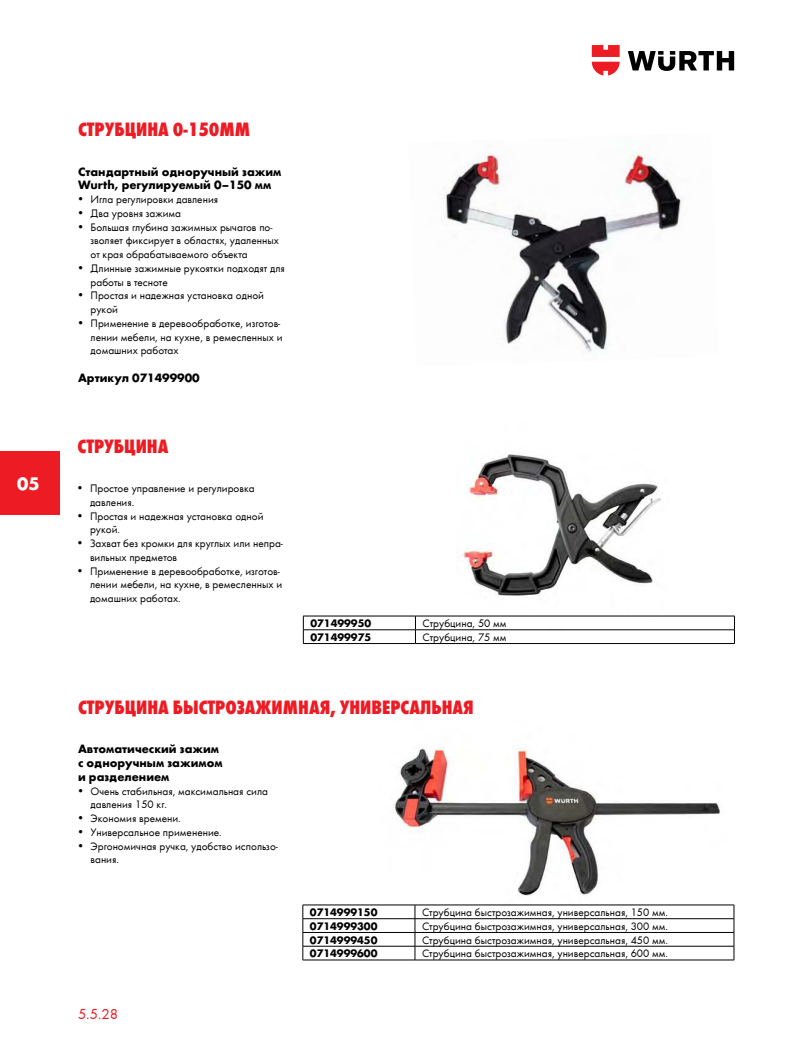
<style>
.page{position:relative;width:798px;height:1053px;background:#fff}
.page>*{position:absolute;margin:0;border:0;box-sizing:border-box;transform-origin:0 0}
.t1{font:20px "Wuerth Extra Bold Cond Caps";color:#ed1c24}
.t2{font:700 18.75px "Wuerth";color:#fff}
.t3{font:15px "Wuerth";color:#ed1c24}
.t4{font:700 12.5px/13.8px "Wuerth";color:#000}
.t5{font:11.25px/13.8px "Wuerth";color:#000}
.t6{font:700 11.25px "Wuerth";color:#000}
</style>
<div class="page">
<img style="left:378px;top:747px;width:347px;height:170px">
<img style="left:444px;top:150px;width:237px;height:203px">
<img style="left:456px;top:454px;width:213px;height:163px">
<hr style="left:303px;top:615px;width:112px;height:1px;background:#000">
<hr style="left:415px;top:615px;width:319px;height:1px;background:#000">
<hr style="left:303px;top:629px;width:112px;height:1px;background:#000">
<svg style="left:303px;top:616px;width:1px;height:27px"></svg>
<hr style="left:415px;top:629px;width:319px;height:1px;background:#000">
<svg style="left:415px;top:616px;width:1px;height:27px"></svg>
<svg style="left:734px;top:616px;width:1px;height:27px"></svg>
<hr style="left:303px;top:643px;width:112px;height:1px;background:#000">
<hr style="left:415px;top:643px;width:319px;height:1px;background:#000">
<hr style="left:302px;top:904px;width:113px;height:1px;background:#000">
<hr style="left:415px;top:904px;width:318px;height:1px;background:#000">
<hr style="left:302px;top:918px;width:113px;height:1px;background:#000">
<hr style="left:415px;top:918px;width:318px;height:1px;background:#000">
<hr style="left:302px;top:932px;width:113px;height:1px;background:#000">
<hr style="left:415px;top:932px;width:318px;height:1px;background:#000">
<hr style="left:302px;top:945px;width:113px;height:1px;background:#000">
<svg style="left:302px;top:905px;width:1px;height:54px"></svg>
<hr style="left:415px;top:945px;width:318px;height:1px;background:#000">
<svg style="left:414px;top:905px;width:1px;height:54px"></svg>
<svg style="left:733px;top:905px;width:1px;height:54px"></svg>
<hr style="left:302px;top:959px;width:113px;height:1px;background:#000">
<hr style="left:415px;top:959px;width:318px;height:1px;background:#000">
<svg style="left:627px;top:51px;width:106px;height:20px"></svg>
<svg style="left:591px;top:45px;width:28px;height:30px"></svg>
<div style="left:0;top:450px;width:59px;height:64px;background:#ed1c24"></div>
<h2 class="t2" style="left:17px;top:472px;width:24px">05</h2>
<h1 class="t1" style="left:78px;top:116px;width:174px">Струбцина 0-150мм</h1>
<p class="t4" style="left:78px;top:163px;width:205px">Стандартный одноручный зажим<br>Wurth, регулируемый 0–150 мм</p>
<p class="t5" style="left:78px;top:192px;width:142px">• Игла регулировки давления</p>
<p class="t5" style="left:78px;top:206px;width:104px">• Два уровня зажима</p>
<p class="t5" style="left:90px;top:219px;width:190px;text-indent:-12px">• Большая глубина зажимных рычагов по&shy;зволяет фиксирует в областях, удаленных от края обрабатываемого объекта</p>
<p class="t5" style="left:90px;top:261px;width:196px;text-indent:-12px">• Длинные зажимные рукоятки подходят для работы в тесноте</p>
<p class="t5" style="left:90px;top:288px;width:175px;text-indent:-12px">• Простая и надежная установка одной рукой</p>
<p class="t5" style="left:90px;top:316px;width:193px;text-indent:-12px">• Применение в деревообработке, изготов&shy;лении мебели, на кухне, в ремесленных и домашних работах</p>
<p class="t4" style="left:78px;top:370px;width:123px">Артикул 071499900</p>
<h1 class="t1" style="left:77px;top:432px;width:92px">Струбцина</h1>
<p class="t5" style="left:90px;top:481px;width:166px;text-indent:-12px">• Простое управление и регулировка давления.</p>
<p class="t5" style="left:90px;top:508px;width:175px;text-indent:-12px">• Простая и надежная установка одной рукой.</p>
<p class="t5" style="left:90px;top:536px;width:194px;text-indent:-12px">• Захват без кромки для круглых или непра&shy;вильных предметов</p>
<p class="t5" style="left:90px;top:563px;width:193px;text-indent:-12px">• Применение в деревообработке, изготов&shy;лении мебели, на кухне, в ремесленных и домашних работах.</p>
<p class="t6" style="left:310px;top:616px;width:62px">071499950</p>
<p class="t5" style="left:422px;top:616px;width:85px">Струбцина, 50 мм</p>
<p class="t6" style="left:310px;top:630px;width:62px">071499975</p>
<p class="t5" style="left:422px;top:629px;width:85px">Струбцина, 75 мм</p>
<h1 class="t1" style="left:78px;top:693px;width:397px">Струбцина быстрозажимная, универсальная</h1>
<p class="t4" style="left:78px;top:741px;width:146px">Автоматический зажим с одноручным зажимом и разделением</p>
<p class="t5" style="left:90px;top:783px;width:179px;text-indent:-12px">• Очень стабильная, максимальная сила давления 150 кг.</p>
<p class="t5" style="left:78px;top:811px;width:104px">• Экономия времени.</p>
<p class="t5" style="left:78px;top:824px;width:145px">• Универсальное применение.</p>
<p class="t5" style="left:90px;top:838px;width:189px;text-indent:-12px">• Эргономичная ручка, удобство использо&shy;вания.</p>
<h3 class="t3" style="left:78px;top:1005px;width:41px">5.5.28</h3>
<p class="t6" style="left:310px;top:905px;width:69px">0714999150</p>
<p class="t5" style="left:422px;top:904px;width:247px">Струбцина быстрозажимная, универсальная, 150 мм.</p>
<p class="t6" style="left:310px;top:919px;width:69px">0714999300</p>
<p class="t5" style="left:422px;top:918px;width:247px">Струбцина быстрозажимная, универсальная, 300 мм.</p>
<p class="t6" style="left:310px;top:933px;width:69px">0714999450</p>
<p class="t5" style="left:422px;top:932px;width:247px">Струбцина быстрозажимная, универсальная, 450 мм.</p>
<p class="t6" style="left:310px;top:946px;width:69px">0714999600</p>
<p class="t5" style="left:422px;top:946px;width:247px">Струбцина быстрозажимная, универсальная, 600 мм.</p>
</div>
